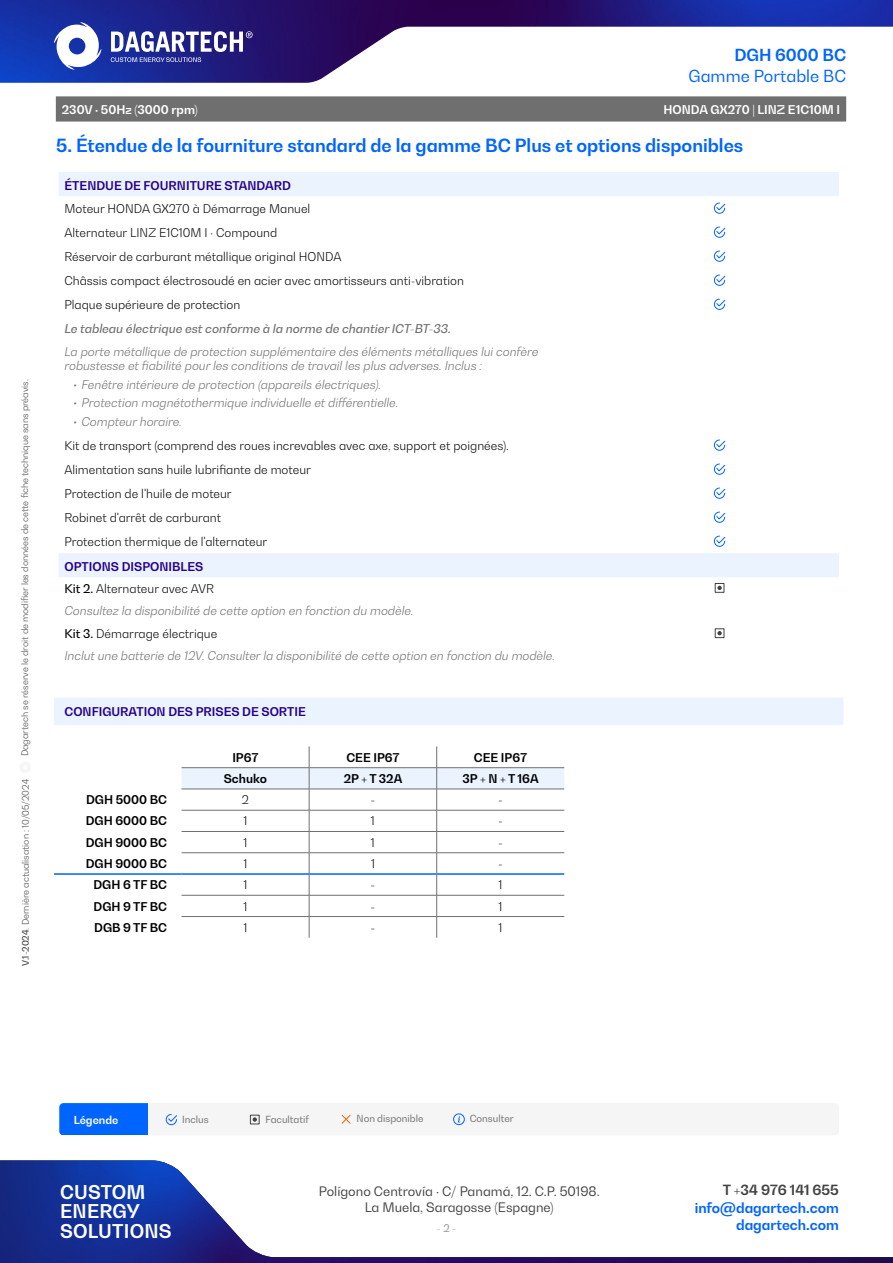
<style>
.page{position:relative;width:893px;height:1263px;background:#fff}
.page>*{position:absolute;margin:0;border:0;box-sizing:border-box;transform-origin:0 0}
.t1{font:700 18.75px/19.4px "Bw Gradual";letter-spacing:.01em;color:#fff}
.t2{font:700 18px "Bw Gradual";color:#0064ff}
.t3{font:16.5px "Bw Gradual";color:#0064ff}
.t4{font:700 16.5px "Bw Gradual";color:#0064ff}
.t5{font:700 13.95px "Bw Gradual";color:#0064ff}
.t6{font:700 13.95px "Bw Gradual";color:#424242}
.t7{font:12.9px/16.2px "Bw Gradual";color:#424242;text-align:center}
.t8{font:italic 300 12px/22.6px "Bw Gradual";color:#706f6f}
.t9{font:300 12px/24px "Bw Gradual";color:#000}
.t10{font:700 12px "Bw Gradual";color:#000}
.t11{font:700 12px/21.3px "Bw Gradual";color:#270089}
.t12{font:italic 500 12px "Bw Gradual";color:#706f6f}
.t13{font:700 12px "Bw Gradual";color:#fff}
.t14{font:700 10.95px "Bw Gradual";color:#fff}
.t15{font:10.5px "Bw Gradual";color:#949091}
.t16{font:9.75px "Bw Gradual";color:#706f6f}
.t17{font:300 9px "Bw Gradual";color:#424242}
.s1{font-weight:500}
.s2{font-weight:500;color:#000}
.s3{font-weight:300;color:#000}
.s4{font-weight:500;font-style:normal;color:#000}
.s5{font-style:normal;color:#000}
</style>
<div class="page">
<img style="left:0;top:0;width:893px;height:83px">
<svg style="left:111px;top:31px;width:142px;height:31px"></svg>
<svg style="left:54px;top:22px;width:47px;height:48px"></svg>
<img style="left:0;top:1160px;width:893px;height:103px">
<div style="left:59px;top:1103px;width:780px;height:32px;background:#f6f5f5;border-radius:4px"></div>
<div style="left:59px;top:1103px;width:89px;height:32px;background:#0064ff"></div>
<svg style="left:165px;top:1114px;width:12px;height:11px"></svg>
<div style="left:250px;top:1115px;width:10px;height:9px;border:1px solid #424242"></div>
<svg style="left:253px;top:1117px;width:4px;height:5px"></svg>
<div style="left:453px;top:1114px;width:12px;height:11px;border:1px solid #0064ff;border-radius:50%"></div>
<svg style="left:458px;top:1116px;width:2px;height:7px"></svg>
<svg style="left:341px;top:1114px;width:10px;height:10px"></svg>
<svg style="left:59px;top:172px;width:780px;height:405px"></svg>
<svg style="left:714px;top:202px;width:12px;height:12px"></svg>
<svg style="left:714px;top:226px;width:12px;height:12px"></svg>
<svg style="left:714px;top:250px;width:12px;height:12px"></svg>
<svg style="left:714px;top:274px;width:12px;height:12px"></svg>
<svg style="left:714px;top:298px;width:12px;height:12px"></svg>
<svg style="left:714px;top:439px;width:12px;height:12px"></svg>
<svg style="left:714px;top:463px;width:12px;height:12px"></svg>
<svg style="left:714px;top:487px;width:12px;height:12px"></svg>
<svg style="left:714px;top:511px;width:12px;height:12px"></svg>
<svg style="left:714px;top:535px;width:12px;height:12px"></svg>
<div style="left:715px;top:583px;width:9px;height:10px;border:1px solid #424242"></div>
<svg style="left:717px;top:586px;width:5px;height:4px"></svg>
<div style="left:715px;top:628px;width:9px;height:10px;border:1px solid #424242"></div>
<svg style="left:717px;top:631px;width:5px;height:4px"></svg>
<div style="left:54px;top:698px;width:789px;height:27px;background:#ebf3ff"></div>
<svg style="left:56px;top:96px;width:790px;height:26px;background:#747373"></svg>
<svg style="left:182px;top:746px;width:382px;height:192px"></svg>
<hr style="left:54px;top:873px;width:128px;height:2px;background:#0064ff">
<hr style="left:182px;top:873px;width:127px;height:2px;background:#0064ff">
<hr style="left:309px;top:873px;width:128px;height:2px;background:#0064ff">
<hr style="left:437px;top:873px;width:127px;height:2px;background:#0064ff">
<p class="t17" style="left:19px;top:756px;width:379px;rotate:-90deg">Dagartech se réserve le droit de modifier les données de cette fiche technique sans préavis.</p>
<p class="t17" style="left:20px;top:966px;width:188px;rotate:-90deg"><span class="s1">V.1-2024</span>. Dernière actualisation : 10/05/2024</p>
<h3 class="t4" style="left:734px;top:44px;width:113px">DGH 6000 BC</h3>
<h3 class="t3" style="left:689px;top:65px;width:159px">Gamme Portable BC</h3>
<p class="t13" style="left:62px;top:101px;width:138px">230V · 50Hz (3000 rpm)</p>
<p class="t13" style="left:663px;top:101px;width:178px">HONDA GX270 | LINZ E1C10M I</p>
<h2 class="t2" style="left:56px;top:134px;width:689px">5. Étendue de la fourniture standard de la gamme BC Plus et options disponibles</h2>
<p class="t11" style="left:64px;top:175px;width:228px">ÉTENDUE DE FOURNITURE STANDARD</p>
<p class="t9" style="left:64px;top:196px;width:401px">Moteur HONDA GX270 à Démarrage Manuel<br>Alternateur LINZ E1C10M I · Compound<br>Réservoir de carburant métallique original HONDA<br>Châssis compact électrosoudé en acier avec amortisseurs anti-vibration Plaque supérieure de protection</p>
<p class="t12" style="left:64px;top:321px;width:388px">Le tableau électrique est conforme à la norme de chantier ICT-BT-33.</p>
<p class="t8" style="left:64px;top:344px;width:475px;line-height:14.4px">La porte métallique de protection supplémentaire des éléments métalliques lui confère robustesse et fiabilité pour les conditions de travail les plus adverses. Inclus :</p>
<p class="t8" style="left:73px;top:373px;width:310px">• Fenêtre intérieure de protection (appareils électriques).</p>
<p class="t8" style="left:73px;top:391px;width:327px">• Protection magnétothermique individuelle et différentielle.</p>
<p class="t8" style="left:73px;top:410px;width:110px">• Compteur horaire.</p>
<p class="t9" style="left:64px;top:433px;width:446px">Kit de transport (comprend des roues increvables avec axe, support et poignées).<br>Alimentation sans huile lubrifiante de moteur<br>Protection de l'huile de moteur<br>Robinet d'arrêt de carburant<br>Protection thermique de l'alternateur</p>
<p class="t11" style="left:64px;top:556px;width:151px">OPTIONS DISPONIBLES<br><span class="s2">Kit 2.</span> <span class="s3">Alternateur avec AVR</span></p>
<p class="t8" style="left:64px;top:599px;width:492px">Consultez la disponibilité de cette option en fonction du modèle.<br><span class="s4">Kit 3.</span> <span class="s5">Démarrage électrique<br></span>Inclut une batterie de 12V. Consulter la disponibilité de cette option en fonction du modèle.</p>
<p class="t11" style="left:64px;top:701px;width:243px">CONFIGURATION DES PRISES DE SORTIE</p>
<p class="t10" style="left:232px;top:749px;width:28px">IP67</p>
<p class="t10" style="left:346px;top:749px;width:55px">CEE IP67</p>
<p class="t10" style="left:474px;top:749px;width:55px">CEE IP67</p>
<p class="t10" style="left:224px;top:771px;width:45px">Schuko</p>
<p class="t10" style="left:344px;top:771px;width:60px">2P + T 32A</p>
<p class="t10" style="left:462px;top:771px;width:78px">3P + N + T 16A</p>
<p class="t10" style="left:86px;top:792px;width:82px">DGH 5000 BC</p>
<p class="t9" style="left:242px;top:787px;width:9px">2</p>
<p class="t9" style="left:371px;top:787px;width:6px">-</p>
<p class="t9" style="left:498px;top:787px;width:6px">-</p>
<p class="t10" style="left:86px;top:813px;width:83px">DGH 6000 BC</p>
<p class="t9" style="left:243px;top:809px;width:5px">1</p>
<p class="t9" style="left:371px;top:809px;width:5px">1</p>
<p class="t9" style="left:498px;top:809px;width:6px">-</p>
<p class="t10" style="left:86px;top:834px;width:83px">DGH 9000 BC</p>
<p class="t9" style="left:243px;top:830px;width:5px">1</p>
<p class="t9" style="left:371px;top:830px;width:5px">1</p>
<p class="t9" style="left:498px;top:830px;width:6px">-</p>
<p class="t10" style="left:86px;top:856px;width:83px">DGH 9000 BC</p>
<p class="t9" style="left:243px;top:851px;width:5px">1</p>
<p class="t9" style="left:371px;top:851px;width:5px">1</p>
<p class="t9" style="left:498px;top:851px;width:6px">-</p>
<p class="t10" style="left:93px;top:877px;width:75px">DGH 6 TF BC</p>
<p class="t9" style="left:243px;top:873px;width:5px">1</p>
<p class="t9" style="left:371px;top:873px;width:6px">-</p>
<p class="t9" style="left:499px;top:873px;width:5px">1</p>
<p class="t10" style="left:94px;top:898px;width:75px">DGH 9 TF BC</p>
<p class="t9" style="left:243px;top:894px;width:5px">1</p>
<p class="t9" style="left:371px;top:894px;width:6px">-</p>
<p class="t9" style="left:499px;top:894px;width:5px">1</p>
<p class="t10" style="left:94px;top:919px;width:74px">DGB 9 TF BC</p>
<p class="t9" style="left:243px;top:915px;width:5px">1</p>
<p class="t9" style="left:371px;top:915px;width:6px">-</p>
<p class="t9" style="left:499px;top:915px;width:5px">1</p>
<p class="t14" style="left:74px;top:1112px;width:46px">Légende</p>
<p class="t16" style="left:182px;top:1113px;width:28px">Inclus</p>
<p class="t16" style="left:265px;top:1113px;width:45px">Facultatif</p>
<p class="t16" style="left:357px;top:1112px;width:68px">Non disponible</p>
<p class="t16" style="left:470px;top:1112px;width:46px">Consulter</p>
<h1 class="t1" style="left:60px;top:1182px;width:113px">CUSTOM<br>ENERGY<br>SOLUTIONS</h1>
<p class="t7" style="left:319px;top:1182px;width:282px">Polígono Centrovía · C/ Panamá, 12. C.P. 50198.<br>La Muela, Saragosse (Espagne)</p>
<p class="t15" style="left:437px;top:1221px;width:21px">- 2 -</p>
<p class="t6" style="left:723px;top:1180px;width:118px">T +34 976 141 655</p>
<p class="t5" style="left:695px;top:1199px;width:146px">info@dagartech.com</p>
<p class="t5" style="left:736px;top:1215px;width:104px">dagartech.com</p>
</div>
